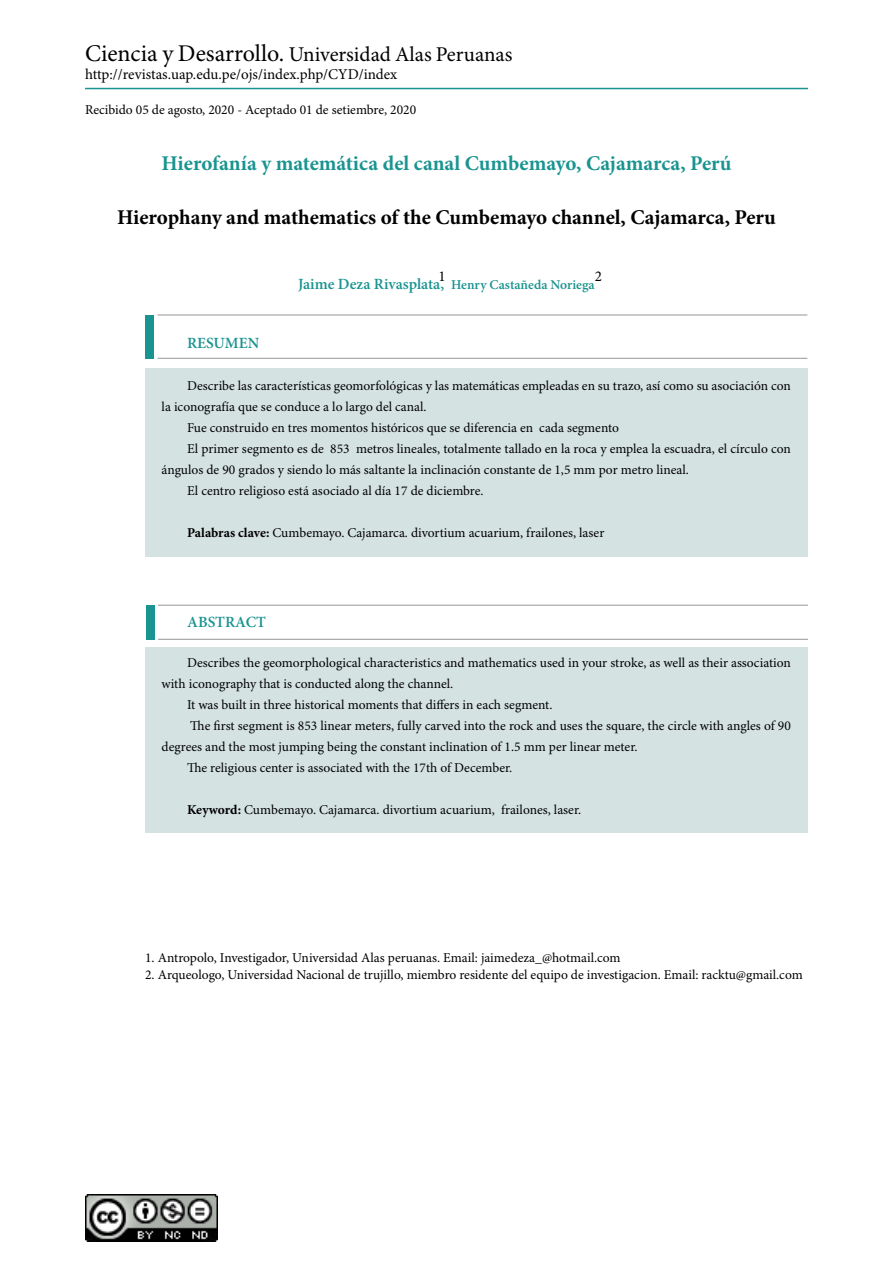
<style>
.page{position:relative;width:893px;height:1263px;background:#fff}
.page>*{position:absolute;margin:0;border:0;box-sizing:border-box;transform-origin:0 0}
.t1{font:700 21px "Minion Pro";letter-spacing:-.005em;color:#000}
.t2{font:700 21px "Minion Pro";letter-spacing:-.005em;color:#1a9490}
.t3{font:21px "Minion Pro";color:#000}
.t4{font:600 15.6px "Minion Pro";color:#1a9490}
.t5{font:15px "Minion Pro";color:#000}
.t6{font:13.5px "Minion Pro";color:#000}
.t7{font:600 13.5px "Minion Pro";color:#1a9490}
.s1{font-size:24px}
.s2{font-size:15.6px}
.s3{font-weight:700}
</style>
<div class="page">
<div style="left:145px;top:369px;width:663px;height:188px;background:#d5e2e2"></div>
<div style="left:145px;top:315px;width:9px;height:43px;background:#1a9490"></div>
<hr style="left:157px;top:315px;width:650px;height:1px;background:#939598">
<hr style="left:157px;top:358px;width:650px;height:1px;background:#939598">
<hr style="left:85px;top:88px;width:723px;height:1px;background:#1a9490">
<img style="left:85px;top:1195px;width:132px;height:46px">
<div style="left:146px;top:647px;width:662px;height:185px;background:#d5e2e2"></div>
<div style="left:146px;top:605px;width:8px;height:34px;background:#1a9490"></div>
<hr style="left:158px;top:605px;width:650px;height:1px;background:#939598">
<hr style="left:158px;top:639px;width:650px;height:1px;background:#939598">
<h1 class="t3" style="left:85px;top:42px;width:429px"><span class="s1">Ciencia y Desarrollo.</span> Universidad Alas Peruanas</h1>
<p class="t5" style="left:85px;top:66px;width:314px">http://revistas.uap.edu.pe/ojs/index.php/CYD/index</p>
<p class="t6" style="left:85px;top:101px;width:333px">Recibido 05 de agosto, 2020 - Aceptado 01 de setiembre, 2020</p>
<h1 class="t2" style="left:161px;top:148px;width:571px">Hierofanía y matemática del canal Cumbemayo, Cajamarca, Perú</h1>
<h1 class="t1" style="left:117px;top:202px;width:660px">Hierophany and mathematics of the Cumbemayo channel, Cajamarca, Peru</h1>
<p class="t5" style="left:438px;top:267px;width:9px">1</p>
<p class="t5" style="left:595px;top:267px;width:9px">2</p>
<p class="t7" style="left:298px;top:275px;width:298px"><span class="s2">Jaime Deza Rivasplata,</span> Henry Castañeda Noriega</p>
<p class="t4" style="left:187px;top:332px;width:74px">RESUMEN</p>
<p class="t6" style="left:187px;top:378px;width:605px">Describe las características geomorfológicas y las matemáticas empleadas en su trazo, así como su asociación con</p>
<p class="t6" style="left:162px;top:399px;width:266px">la iconografía que se conduce a lo largo del canal.</p>
<p class="t6" style="left:187px;top:420px;width:433px">Fue construido en tres momentos históricos que se diferencia en cada segmento</p>
<p class="t6" style="left:187px;top:441px;width:605px">El primer segmento es de 853 metros lineales, totalmente tallado en la roca y emplea la escuadra, el círculo con</p>
<p class="t6" style="left:162px;top:462px;width:529px">ángulos de 90 grados y siendo lo más saltante la inclinación constante de 1,5 mm por metro lineal.</p>
<p class="t6" style="left:187px;top:483px;width:298px">El centro religioso está asociado al día 17 de diciembre.</p>
<p class="t6" style="left:187px;top:525px;width:419px"><span class="s3">Palabras clave:</span> Cumbemayo. Cajamarca. divortium acuarium, frailones, laser</p>
<p class="t4" style="left:187px;top:611px;width:80px">ABSTRACT</p>
<p class="t6" style="left:187px;top:654px;width:605px">Describes the geomorphological characteristics and mathematics used in your stroke, as well as their association</p>
<p class="t6" style="left:162px;top:675px;width:293px">with iconography that is conducted along the channel.</p>
<p class="t6" style="left:187px;top:696px;width:367px">It was built in three historical moments that differs in each segment.</p>
<p class="t6" style="left:190px;top:717px;width:602px">The first segment is 853 linear meters, fully carved into the rock and uses the square, the circle with angles of 90</p>
<p class="t6" style="left:162px;top:738px;width:477px">degrees and the most jumping being the constant inclination of 1.5 mm per linear meter.</p>
<p class="t6" style="left:187px;top:759px;width:327px">The religious center is associated with the 17th of December.</p>
<p class="t6" style="left:187px;top:801px;width:396px"><span class="s3">Keyword:</span> Cumbemayo. Cajamarca. divortium acuarium, frailones, laser.</p>
<p class="t6" style="left:145px;top:950px;width:477px">1. Antropolo, Investigador, Universidad Alas peruanas. Email: jaimedeza_@hotmail.com</p>
<p class="t6" style="left:145px;top:966px;width:659px">2. Arqueologo, Universidad Nacional de trujillo, miembro residente del equipo de investigacion. Email: racktu@gmail.com</p>
</div>
